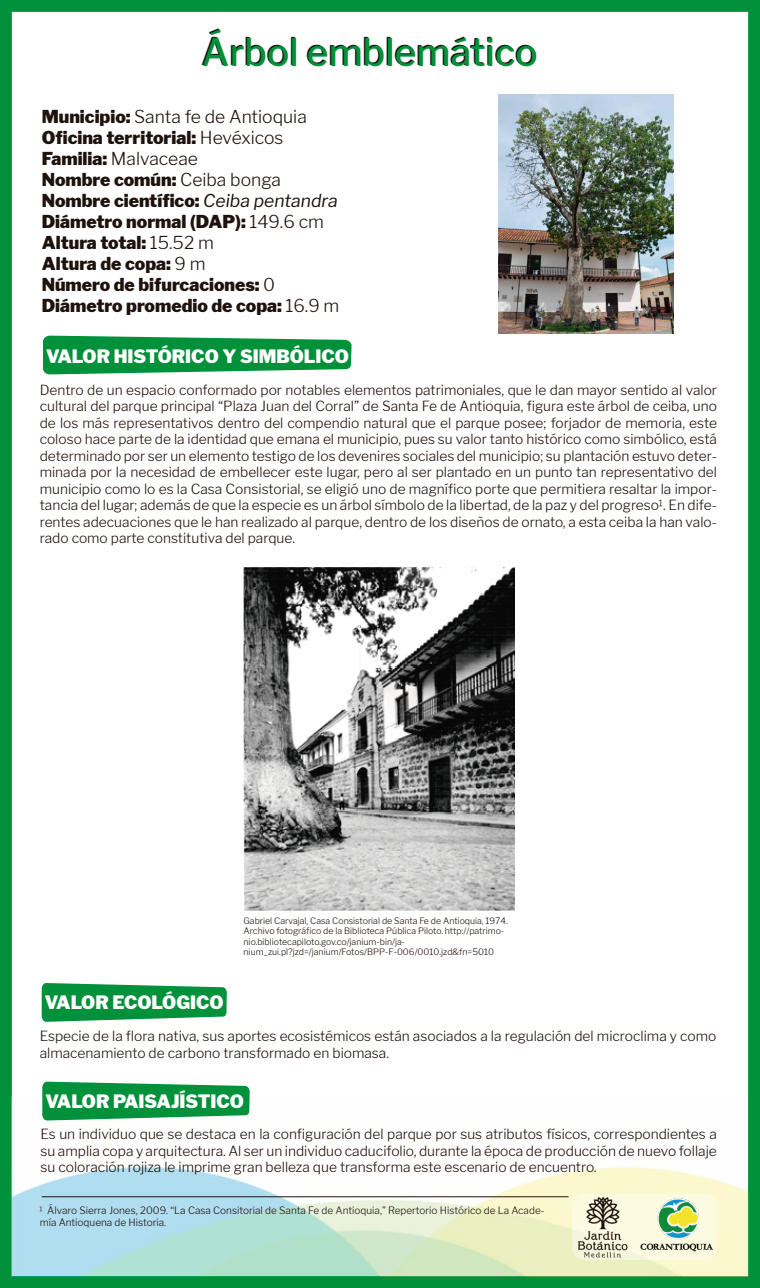
<style>
.page{position:relative;width:760px;height:1288px;background:#fff}
.page>*{position:absolute;margin:0;border:0;box-sizing:border-box;transform-origin:0 0}
.t1{font:500 37.5px "Libre Franklin";color:#00913a}
.t2{font:900 18.12px "Libre Franklin";color:#fff}
.t3{font:900 17.5px/21px "Libre Franklin";color:#1e120d}
.t4{font:300 13.75px/16.5px "Libre Franklin";color:#1e120d;text-align:justify}
.t5{font:300 10px/12px "Libre Franklin";color:#1e120d}
.t6{font:300 8.75px/10.5px "Libre Franklin";color:#1e120d}
.s1{font-weight:300}
.s2{font-weight:400;font-style:italic}
</style>
<div class="page">
<div style="left:0;top:0;width:760px;height:1288px;border:12px solid #00913a"></div>
<img style="left:11px;top:1097px;width:736px;height:179px">
<svg style="left:43px;top:336px;width:308px;height:38px;background:#1a9c4e"></svg>
<svg style="left:42px;top:1082px;width:208px;height:38px;background:#1b9c4f"></svg>
<svg style="left:42px;top:983px;width:185px;height:39px;background:#219f53"></svg>
<img style="left:498px;top:94px;width:175px;height:240px">
<img style="left:243px;top:568px;width:271px;height:343px">
<div style="left:572px;top:1194px;width:145px;height:66px;background:#fdfae2;border-radius:12px"></div>
<img style="left:640px;top:1194px;width:77px;height:59px">
<img style="left:577px;top:1194px;width:52px;height:66px">
<hr style="left:42px;top:1196px;width:526px;height:1px;background:#1e120d">
<h1 class="t1" style="left:202px;top:23px;width:337px">Árbol emblemático</h1>
<p class="t3" style="left:42px;top:104px;width:299px">Municipio: <span class="s1">Santa fe de Antioquia<br></span>Oficina territorial: <span class="s1">Hevéxicos<br></span>Familia: <span class="s1">Malvaceae<br></span>Nombre común: <span class="s1">Ceiba bonga<br></span>Nombre científico: <span class="s2">Ceiba pentandra<br></span>Diámetro normal (DAP): <span class="s1">149.6 cm<br></span>Altura total: <span class="s1">15.52 m<br></span>Altura de copa: <span class="s1">9 m<br></span>Número de bifurcaciones: <span class="s1">0<br></span>Diámetro promedio de copa: <span class="s1">16.9 m</span></p>
<h2 class="t2" style="left:46px;top:342px;width:304px">VALOR HISTÓRICO Y SIMBÓLICO</h2>
<p class="t4" style="left:40px;top:380px;width:678px">Dentro de un espacio conformado por notables elementos patrimoniales, que le dan mayor sentido al valor cultural del parque principal “Plaza Juan del Corral” de Santa Fe de Antioquia, figura este árbol de ceiba, uno de los más representativos dentro del compendio natural que el parque posee; forjador de memoria, este coloso hace parte de la identidad que emana el municipio, pues su valor tanto histórico como simbólico, está determinado por ser un elemento testigo de los devenires sociales del municipio; su plantación estuvo deter&shy;minada por la necesidad de embellecer este lugar, pero al ser plantado en un punto tan representativo del municipio como lo es la Casa Consistorial, se eligió uno de magnífico porte que permitiera resaltar la impor&shy;tancia del lugar; además de que la especie es un árbol símbolo de la libertad, de la paz y del progreso1. En dife&shy;rentes adecuaciones que le han realizado al parque, dentro de los diseños de ornato, a esta ceiba la han valo&shy;rado como parte constitutiva del parque.</p>
<h2 class="t2" style="left:45px;top:987px;width:180px">VALOR ECOLÓGICO</h2>
<p class="t6" style="left:243px;top:915px;width:266px">Gabriel Carvajal, Casa Consistorial de Santa Fe de Antioquia, 1974.<br>Archivo fotográfico de la Biblioteca Pública Piloto. http://patrimo&shy;nio.bibliotecapiloto.gov.co/janium-bin/ja&shy;nium_zui.pl?jzd=/janium/Fotos/BPP-F-006/0010.jzd&amp;fn=5010</p>
<p class="t4" style="left:40px;top:1026px;width:678px">Especie de la flora nativa, sus aportes ecosistémicos están asociados a la regulación del microclima y como almacenamiento de carbono transformado en biomasa.</p>
<h2 class="t2" style="left:45px;top:1087px;width:200px">VALOR PAISAJÍSTICO</h2>
<p class="t4" style="left:41px;top:1125px;width:677px">Es un individuo que se destaca en la configuración del parque por sus atributos físicos, correspondientes a su amplia copa y arquitectura. Al ser un individuo caducifolio, durante la época de producción de nuevo follaje su coloración rojiza le imprime gran belleza que transforma este escenario de encuentro.</p>
<p class="t5" style="left:40px;top:1203px;width:506px">1 Álvaro Sierra Jones, 2009. “La Casa Consitorial de Santa Fe de Antioquia,” Repertorio Histórico de La Acade&shy;mía Antioquena de Historia.</p>
</div>
